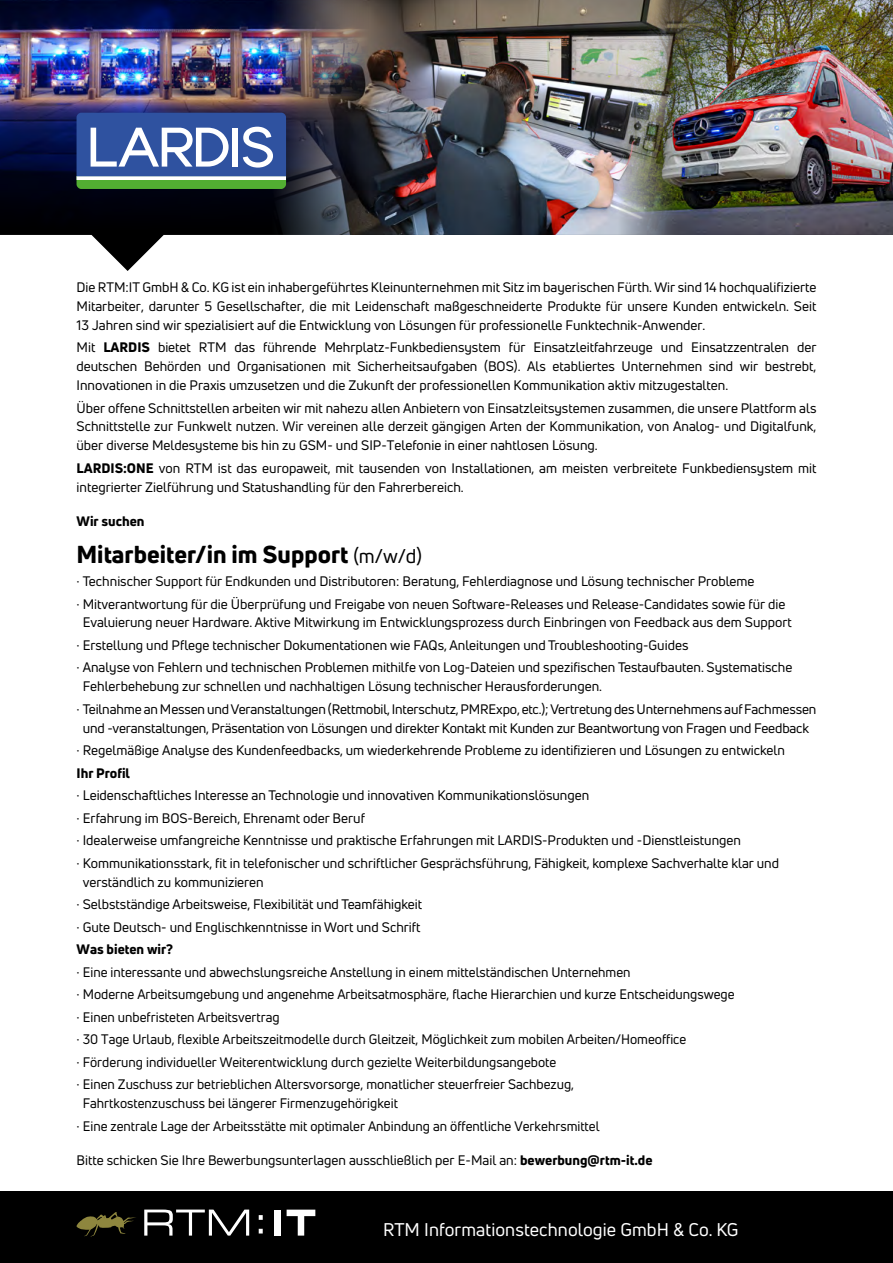
<style>
.page{position:relative;width:893px;height:1263px;background:#fff}
.page>*{position:absolute;margin:0;border:0;box-sizing:border-box;transform-origin:0 0}
.t1{font:800 24px "Uni Neue";color:#000}
.Fliesstext{font:18px "Uni Neue";letter-spacing:.005em;color:#fff}
.t2{font:13.5px/18.9px "Uni Neue";color:#000}
.t3{font:800 13.5px "Uni Neue";color:#000}
.s1{font-weight:800}
.s2{font-weight:400;font-size:19.5px}
</style>
<div class="page">
<svg style="left:0;top:229px;width:263px;height:42px"></svg>
<img style="left:0;top:0;width:263px;height:229px">
<img style="left:263px;top:0;width:332px;height:235px">
<img style="left:595px;top:0;width:298px;height:235px">
<div style="left:0;top:1191px;width:893px;height:72px;background:#000"></div>
<svg style="left:144px;top:1209px;width:105px;height:26px"></svg>
<svg style="left:77px;top:1212px;width:59px;height:24px"></svg>
<svg style="left:287px;top:1209px;width:28px;height:26px"></svg>
<div style="left:274px;top:1209px;width:7px;height:26px;background:#fff"></div>
<svg style="left:259px;top:1215px;width:4px;height:5px"></svg>
<svg style="left:259px;top:1229px;width:4px;height:4px"></svg>
<svg style="left:77px;top:113px;width:209px;height:76px"></svg>
<div style="left:233px;top:128px;width:5px;height:39px;background:#fff"></div>
<p class="t2" style="left:77px;top:277px;width:741px;text-align:justify">Die RTM:IT GmbH &amp; Co. KG ist ein inhabergeführtes Kleinunternehmen mit Sitz im bayerischen Fürth. Wir sind 14 hochqualifizierte Mitarbeiter, darunter 5 Gesellschafter, die mit Leidenschaft maßgeschneiderte Produkte für unsere Kunden entwickeln. Seit 13 Jahren sind wir spezialisiert auf die Entwicklung von Lösungen für professionelle Funktechnik-Anwender.</p>
<p class="t2" style="left:77px;top:338px;width:741px;text-align:justify">Mit <span class="s1">LARDIS</span> bietet RTM das führende Mehrplatz-Funkbediensystem für Einsatzleitfahrzeuge und Einsatzzentralen der deutschen Behörden und Organisationen mit Sicherheitsaufgaben (BOS). Als etabliertes Unternehmen sind wir bestrebt, Innovationen in die Praxis umzusetzen und die Zukunft der professionellen Kommunikation aktiv mitzugestalten.</p>
<p class="t2" style="left:77px;top:398px;width:741px;text-align:justify">Über offene Schnittstellen arbeiten wir mit nahezu allen Anbietern von Einsatzleitsystemen zusammen, die unsere Plattform als Schnittstelle zur Funkwelt nutzen. Wir vereinen alle derzeit gängigen Arten der Kommunikation, von Analog- und Digitalfunk, über diverse Meldesysteme bis hin zu GSM- und SIP-Telefonie in einer nahtlosen Lösung.</p>
<p class="t2" style="left:77px;top:458px;width:741px"><span class="s1">LARDIS:ONE</span> von RTM ist das europaweit, mit tausenden von Installationen, am meisten verbreitete Funkbediensystem mit integrierter Zielführung und Statushandling für den Fahrerbereich.</p>
<p class="t3" style="left:77px;top:512px;width:69px">Wir suchen</p>
<p class="t1" style="left:77px;top:539px;width:347px">Mitarbeiter/in im Support <span class="s2">(m/w/d)</span></p>
<p class="t2" style="left:77px;top:572px;width:680px">· Technischer Support für Endkunden und Distributoren: Beratung, Fehlerdiagnose und Lösung technischer Probleme</p>
<p class="t2" style="left:77px;top:594px;width:717px;text-align:center">· Mitverantwortung für die Überprüfung und Freigabe von neuen Software-Releases und Release-Candidates sowie für die<br>Evaluierung neuer Hardware. Aktive Mitwirkung im Entwicklungsprozess durch Einbringen von Feedback aus dem Support</p>
<p class="t2" style="left:77px;top:635px;width:613px">· Erstellung und Pflege technischer Dokumentationen wie FAQs, Anleitungen und Troubleshooting-Guides</p>
<p class="t2" style="left:83px;top:658px;width:711px;text-indent:-6px">· Analyse von Fehlern und technischen Problemen mithilfe von Log-Dateien und spezifischen Testaufbauten. Systematische<br>Fehlerbehebung zur schnellen und nachhaltigen Lösung technischer Herausforderungen.</p>
<p class="t2" style="left:77px;top:699px;width:741px;text-align:center">· Teilnahme an Messen und Veranstaltungen (Rettmobil, Interschutz, PMRExpo, etc.); Vertretung des Unternehmens auf Fachmessen und -veranstaltungen, Präsentation von Lösungen und direkter Kontakt mit Kunden zur Beantwortung von Fragen und Feedback</p>
<p class="t2" style="left:77px;top:741px;width:710px">· Regelmäßige Analyse des Kundenfeedbacks, um wiederkehrende Probleme zu identifizieren und Lösungen zu entwickeln</p>
<p class="t3" style="left:77px;top:764px;width:55px">Ihr Profil</p>
<p class="t2" style="left:77px;top:786px;width:514px">· Leidenschaftliches Interesse an Technologie und innovativen Kommunikationslösungen</p>
<p class="t2" style="left:77px;top:808px;width:290px">· Erfahrung im BOS-Bereich, Ehrenamt oder Beruf</p>
<p class="t2" style="left:77px;top:831px;width:666px">· Idealerweise umfangreiche Kenntnisse und praktische Erfahrungen mit LARDIS-Produkten und -Dienstleistungen</p>
<p class="t2" style="left:83px;top:853px;width:698px;text-indent:-6px">· Kommunikationsstark, fit in telefonischer und schriftlicher Gesprächsführung, Fähigkeit, komplexe Sachverhalte klar und verständlich zu kommunizieren</p>
<p class="t2" style="left:77px;top:895px;width:347px">· Selbstständige Arbeitsweise, Flexibilität und Teamfähigkeit</p>
<p class="t2" style="left:77px;top:917px;width:346px">· Gute Deutsch- und Englischkenntnisse in Wort und Schrift</p>
<p class="t3" style="left:77px;top:940px;width:98px">Was bieten wir?</p>
<p class="t2" style="left:77px;top:962px;width:556px">· Eine interessante und abwechslungsreiche Anstellung in einem mittelständischen Unternehmen</p>
<p class="t2" style="left:77px;top:985px;width:660px">· Moderne Arbeitsumgebung und angenehme Arbeitsatmosphäre, flache Hierarchien und kurze Entscheidungswege</p>
<p class="t2" style="left:77px;top:1007px;width:205px">· Einen unbefristeten Arbeitsvertrag</p>
<p class="t2" style="left:77px;top:1030px;width:611px">· 30 Tage Urlaub, flexible Arbeitszeitmodelle durch Gleitzeit, Möglichkeit zum mobilen Arbeiten/Homeoffice</p>
<p class="t2" style="left:77px;top:1052px;width:481px">· Förderung individueller Weiterentwicklung durch gezielte Weiterbildungsangebote</p>
<p class="t2" style="left:83px;top:1075px;width:493px;text-indent:-6px">· Einen Zuschuss zur betrieblichen Altersvorsorge, monatlicher steuerfreier Sachbezug,<br>Fahrtkostenzuschuss bei längerer Firmenzugehörigkeit</p>
<p class="t2" style="left:77px;top:1116px;width:524px">· Eine zentrale Lage der Arbeitsstätte mit optimaler Anbindung an öffentliche Verkehrsmittel</p>
<p class="t2" style="left:77px;top:1151px;width:577px">Bitte schicken Sie Ihre Bewerbungsunterlagen ausschließlich per E-Mail an: <span class="s1">bewerbung@rtm-it.de</span></p>
<p class="Fliesstext" style="left:383px;top:1218px;width:357px">RTM Informationstechnologie GmbH &amp; Co. KG</p>
</div>
